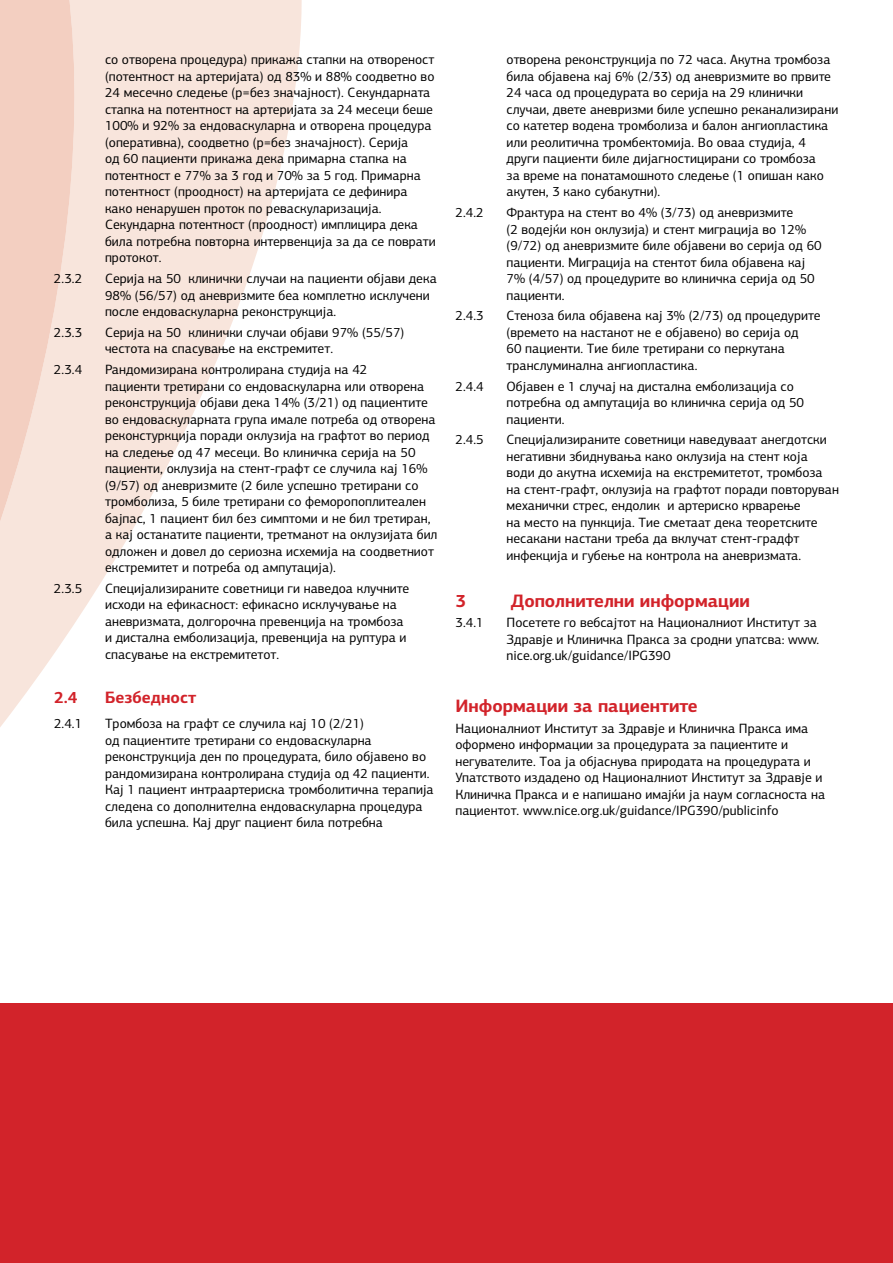
<style>
.page{position:relative;width:893px;height:1263px;background:#fff}
.page>*{position:absolute;margin:0;border:0;box-sizing:border-box;transform-origin:0 0}
.t1{font:700 18px "PF Centro Sans Pro";color:#d2232a}
.t2{font:700 16.5px "PF Centro Sans Pro";color:#d2232a}
.t3{font:13.5px/16.5px "PF Centro Sans Pro";color:#000}
</style>
<div class="page">
<svg style="left:0;top:0;width:302px;height:727px;fill:#f8e5dc"></svg>
<svg style="left:0;top:0;width:88px;height:559px;background:#f5d8cc"></svg>
<div style="left:0;top:1003px;width:893px;height:260px;background:#d2232a"></div>
<p class="t3" style="left:105px;top:52px;width:332px">со отворена процедура) прикажа стапки на отвореност (потентност на артеријата) од 83% и 88% соодветно во 24 месечно следење (р=без значајност). Секундарната стапка на потентност на артеријата за 24 месеци беше 100% и 92% за ендоваскуларна и отворена процедура (оперативна), соодветно (р=без значајност). Серија<br>од 60 пациенти прикажа дека примарна стапка на потентност е 77% за 3 год и 70% за 5 год. Примарна потентност (проодност) на артеријата се дефинира како ненарушен проток по реваскуларизација.<br>Секундарна потентност (проодност) имплицира дека била потребна повторна интервенција за да се поврати протокот.</p>
<p class="t3" style="left:54px;top:270px;width:30px">2.3.2</p>
<p class="t3" style="left:105px;top:270px;width:333px">Серија на 50 клинички случаи на пациенти објави дека<br>98% (56/57) од аневризмите беа комплетно исклучени после ендоваскуларна реконструкција.</p>
<p class="t3" style="left:54px;top:324px;width:30px">2.3.3</p>
<p class="t3" style="left:105px;top:324px;width:301px">Серија на 50 клинички случаи објави 97% (55/57) честота на спасување на екстремитет.</p>
<p class="t3" style="left:54px;top:361px;width:30px">2.3.4</p>
<p class="t3" style="left:105px;top:361px;width:334px">Рандомизирана контролирана студија на 42<br>пациенти третирани со ендоваскуларна или отворена реконструкција објави дека 14% (3/21) од пациентите во ендоваскуларната група имале потреба од отворена реконстуркција поради оклузија на графтот во период на следење од 47 месеци. Во клиничка серија на 50 пациенти, оклузија на стент-графт се случила кај 16% (9/57) од аневризмите (2 биле успешно третирани со тромболиза, 5 биле третирани со феморопоплитеален бајпас, 1 пациент бил без симптоми и не бил третиран, а кај останатите пациенти, третманот на оклузијата бил одложен и довел до сериозна исхемија на соодветниот екстремитет и потреба од ампутација).</p>
<p class="t3" style="left:54px;top:580px;width:30px">2.3.5</p>
<p class="t3" style="left:105px;top:580px;width:306px">Специјализираните советници ги наведоа клучните исходи на ефикасност: ефикасно исклучување на аневризмата, долгорочна превенција на тромбоза и дистална емболизација, превенција на руптура и спасување на екстремитетот.</p>
<p class="t2" style="left:54px;top:687px;width:25px">2.4</p>
<p class="t2" style="left:105px;top:687px;width:93px">Безбедност</p>
<p class="t3" style="left:54px;top:716px;width:30px">2.4.1</p>
<p class="t3" style="left:105px;top:716px;width:330px">Тромбоза на графт се случила кај 10 (2/21)<br>од пациентите третирани со ендоваскуларна реконструкција ден по процедурата, било објавено во рандомизирана контролирана студија од 42 пациенти.<br>Кај 1 пациент интраартериска тромболитична терапија следена со дополнителна ендоваскуларна процедура била успешна. Кај друг пациент била потребна</p>
<p class="t3" style="left:506px;top:52px;width:333px">отворена реконструкција по 72 часа. Акутна тромбоза била објавена кај 6% (2/33) од аневризмите во првите 24 часа од процедурата во серија на 29 клинички случаи, двете аневризми биле успешно реканализирани со катетер водена тромболиза и балон ангиопластика или реолитична тромбектомија. Во оваа студија, 4 други пациенти биле дијагностицирани со тромбоза<br>за време на понатамошното следење (1 опишан како акутен, 3 како субакутни).</p>
<p class="t3" style="left:455px;top:204px;width:30px">2.4.2</p>
<p class="t3" style="left:506px;top:204px;width:317px">Фрактура на стент во 4% (3/73) од аневризмите<br>(2 водејќи кон оклузија) и стент миграција во 12% (9/72) од аневризмите биле објавени во серија од 60 пациенти. Миграција на стентот била објавена кај 7% (4/57) од процедурите во клиничка серија од 50 пациенти.</p>
<p class="t3" style="left:455px;top:307px;width:30px">2.4.3</p>
<p class="t3" style="left:506px;top:307px;width:315px">Стеноза била објавена кај 3% (2/73) од процедурите (времето на настанот не е објавено) во серија од<br>60 пациенти. Тие биле третирани со перкутана транслуминална ангиопластика.</p>
<p class="t3" style="left:455px;top:378px;width:30px">2.4.4</p>
<p class="t3" style="left:506px;top:378px;width:299px">Објавен е 1 случај на дистална емболизација со потребна од ампутација во клиничка серија од 50 пациенти.</p>
<p class="t3" style="left:455px;top:431px;width:30px">2.4.5</p>
<p class="t3" style="left:506px;top:431px;width:334px">Специјализираните советници наведуваат анегдотски негативни збиднувања како оклузија на стент која води до акутна исхемија на екстремитетот, тромбоза на стент-графт, оклузија на графтот поради повторуван механички стрес, ендолик и артериско крварење<br>на место на пункција. Тие сметаат дека теоретските несакани настани треба да вклучат стент-градфт инфекција и губење на контрола на аневризмата.</p>
<h1 class="t1" style="left:455px;top:589px;width:12px">3</h1>
<h1 class="t1" style="left:511px;top:589px;width:241px">Дополнителни информации</h1>
<p class="t3" style="left:455px;top:614px;width:30px">3.4.1</p>
<p class="t3" style="left:506px;top:614px;width:314px">Посетете го вебсајтот на Националниот Институт за<br>Здравје и Клиничка Пракса за сродни упатсва: www. nice.org.uk/guidance/IPG390</p>
<h1 class="t1" style="left:455px;top:694px;width:244px">Информации за пациентите</h1>
<p class="t3" style="left:455px;top:720px;width:371px">Националниот Институт за Здравје и Клиничка Пракса има оформено информации за процедурата за пациентите и негувателите. Тоа ја објаснува природата на процедурата и Упатството издадено од Националниот Институт за Здравје и Клиничка Пракса и е напишано имајќи ја наум согласноста на пациентот. www.nice.org.uk/guidance/IPG390/publicinfo</p>
</div>
